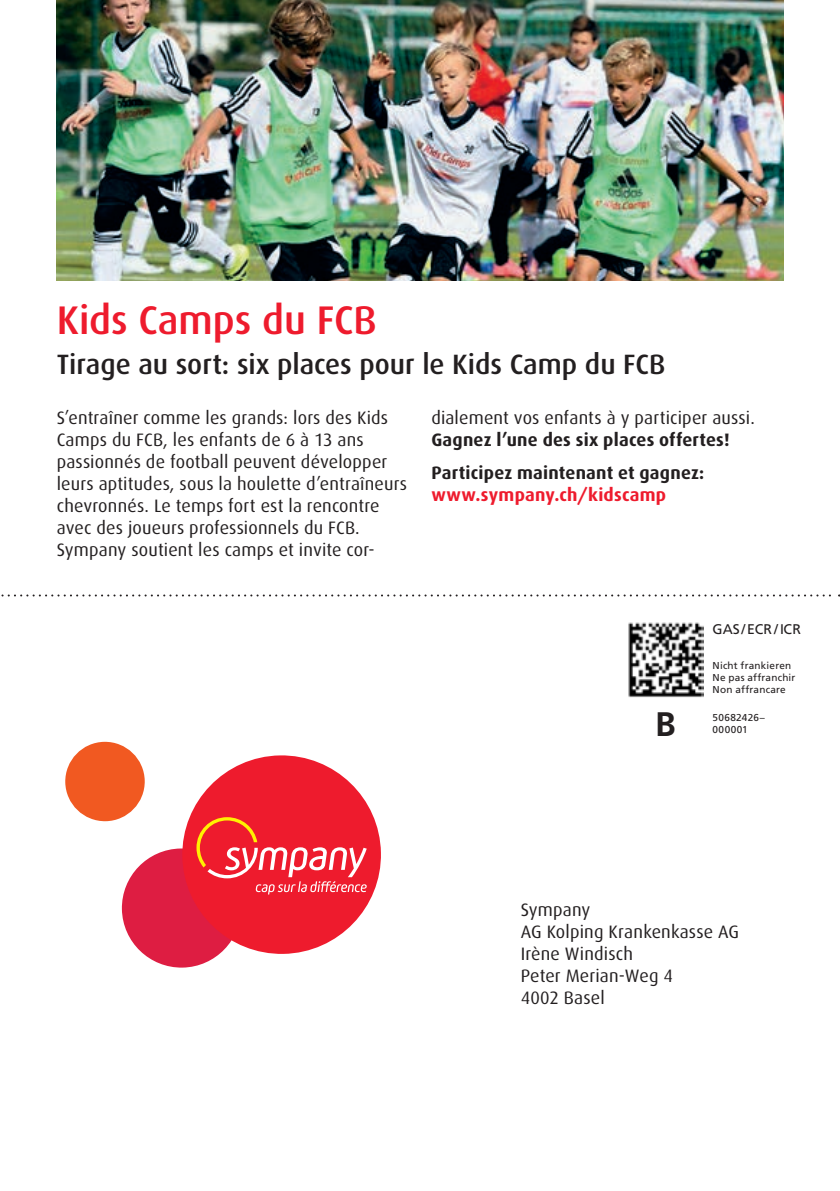
<style>
.page{position:relative;width:840px;height:1191px;background:#fff}
.page>*{position:absolute;margin:0;border:0;box-sizing:border-box;transform-origin:0 0}
.t1{font:500 40px "Dax";letter-spacing:-.005em;color:#ee1b2d}
.t2{font:700 34px "Frutiger LT";color:#231f20}
.t3{font:500 28px "Dax";color:#231f20}
.t4{font:18px/22px "Dax";letter-spacing:.01em;color:#231f20}
.t5{font:700 18px/33.4px "Dax";letter-spacing:.015em;color:#231f20}
.t6{font:700 18px "Dax";letter-spacing:.015em;color:#ee1b2d}
.t7{font:14px "Frutiger LT";letter-spacing:-.005em;color:#231f20}
.t8{font:10px/12px "Frutiger LT";letter-spacing:.02em;color:#231f20}
</style>
<div class="page">
<svg style="left:1px;top:594px;width:838px;height:2px"></svg>
<div style="left:65px;top:741px;width:80px;height:80px;background:#f15921;border-radius:50%"></div>
<svg style="left:189px;top:755px;width:192px;height:152px;fill:#ee1b2d"></svg>
<svg style="left:121px;top:817px;width:245px;height:151px"></svg>
<img style="left:628px;top:622px;width:74px;height:75px">
<img style="left:57px;top:0;width:725px;height:280px">
<h1 class="t1" style="left:57px;top:297px;width:321px">Kids Camps du FCB</h1>
<h3 class="t3" style="left:57px;top:348px;width:609px">Tirage au sort: six places pour le Kids Camp du FCB</h3>
<p class="t4" style="left:57px;top:407px;width:351px">S’entraîner comme les grands: lors des Kids Camps du FCB, les enfants de 6 à 13 ans passionnés de football peuvent développer leurs aptitudes, sous la houlette d’entraîneurs chevronnés. Le temps fort est la rencontre avec des joueurs professionnels du FCB.<br>Sympany soutient les camps et invite cor-</p>
<p class="t4" style="left:431px;top:407px;width:325px">dialement vos enfants à y participer aussi.</p>
<p class="t5" style="left:431px;top:423px;width:300px">Gagnez l’une des six places offertes!<br>Participez maintenant et gagnez:</p>
<p class="t6" style="left:431px;top:485px;width:236px">www.sympany.ch/kidscamp</p>
<h2 class="t2" style="left:654px;top:704px;width:22px">B</h2>
<p class="t7" style="left:712px;top:621px;width:90px">GAS/ECR / ICR</p>
<p class="t8" style="left:712px;top:659px;width:84px">Nicht frankieren<br>Ne pas affranchir<br>Non affrancare</p>
<p class="t8" style="left:712px;top:712px;width:54px">50682426–</p>
<p class="t8" style="left:712px;top:724px;width:37px">000001</p>
<p class="t4" style="left:520px;top:898px;width:220px">Sympany<br>AG Kolping Krankenkasse AG<br>Irène Windisch<br>Peter Merian-Weg 4<br>4002 Basel</p>
</div>
